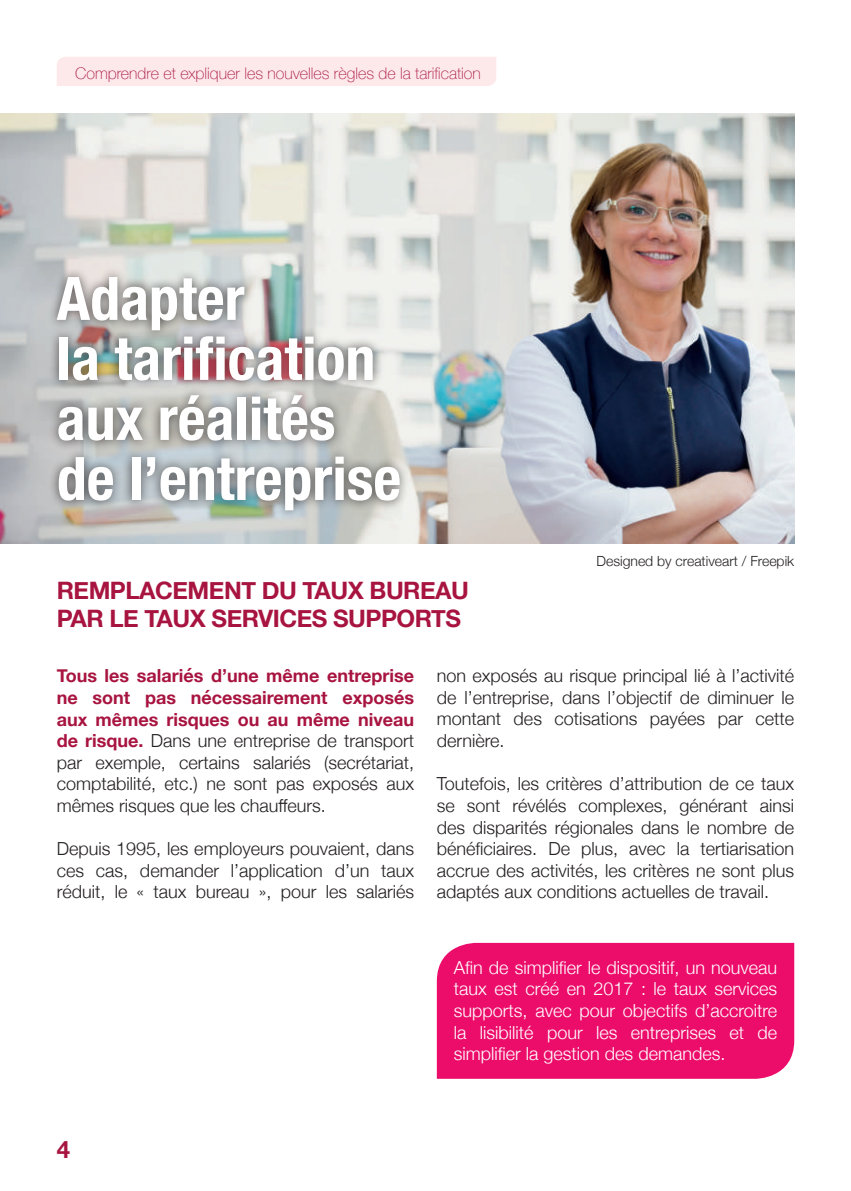
<style>
.page{position:relative;width:851px;height:1191px;background:#fff}
.page>*{position:absolute;margin:0;border:0;box-sizing:border-box;transform-origin:0 0}
.t1{font:700 condensed 60px/60px "Helvetica Neue";color:#fff}
.t2{font:700 24px/28.8px "Helvetica Neue";letter-spacing:-.02em;color:#a81440}
.t3{font:300 18px/21.6px "Helvetica Neue";color:#231f20;text-align:justify}
.t4{font:300 18px/21.6px "Helvetica Neue";color:#fff;text-align:justify}
.t5{font:100 16px "Helvetica Neue";color:#a81440}
.t6{font:300 14px "Helvetica Neue";color:#231f20}
.s1{font-weight:700;color:#a81440}
</style>
<div class="page">
<div style="left:57px;top:57px;width:439px;height:29px;background:#fde8ea"></div>
<img style="left:0;top:113px;width:794px;height:431px">
<div style="left:437px;top:943px;width:357px;height:135px;background:#ec0c6a"></div>
<div style="left:47px;top:267px;width:363px;height:254px;background:#231f20;opacity:.75"></div>
<p class="t5" style="left:75px;top:61px;width:407px">Comprendre et expliquer les nouvelles règles de la tarification</p>
<h1 class="t1" style="left:57px;top:264px;width:346px">Adapter<br>la tarification aux réalités de l’entreprise</h1>
<h2 class="t2" style="left:57px;top:576px;width:414px">REMPLACEMENT DU TAUX BUREAU<br>PAR LE TAUX SERVICES SUPPORTS</h2>
<p class="t6" style="left:596px;top:549px;width:199px">Designed by creativeart / Freepik</p>
<p class="t3" style="left:57px;top:664px;width:359px"><span class="s1">Tous les salariés d’une même entreprise ne sont pas nécessairement exposés aux mêmes risques ou au même niveau de risque.</span> Dans une entreprise de transport par exemple, certains salariés (secrétariat, comptabilité, etc.) ne sont pas exposés aux mêmes risques que les chauffeurs.</p>
<p class="t3" style="left:57px;top:836px;width:359px">Depuis 1995, les employeurs pouvaient, dans ces cas, demander l’application d’un taux réduit, le « taux bureau », pour les salariés</p>
<p class="t3" style="left:437px;top:663px;width:359px">non exposés au risque principal lié à l’activité de l’entreprise, dans l’objectif de diminuer le montant des cotisations payées par cette dernière.</p>
<p class="t3" style="left:437px;top:771px;width:359px">Toutefois, les critères d’attribution de ce taux se sont révélés complexes, générant ainsi des disparités régionales dans le nombre de bénéficiaires. De plus, avec la tertiarisation accrue des activités, les critères ne sont plus adaptés aux conditions actuelles de travail.</p>
<p class="t4" style="left:454px;top:955px;width:325px">Afin de simplifier le dispositif, un nouveau taux est créé en 2017 : le taux services supports, avec pour objectifs d’accroitre la lisibilité pour les entreprises et de simplifier la gestion des demandes.</p>
<h2 class="t2" style="left:57px;top:1135px;width:15px">4</h2>
</div>
